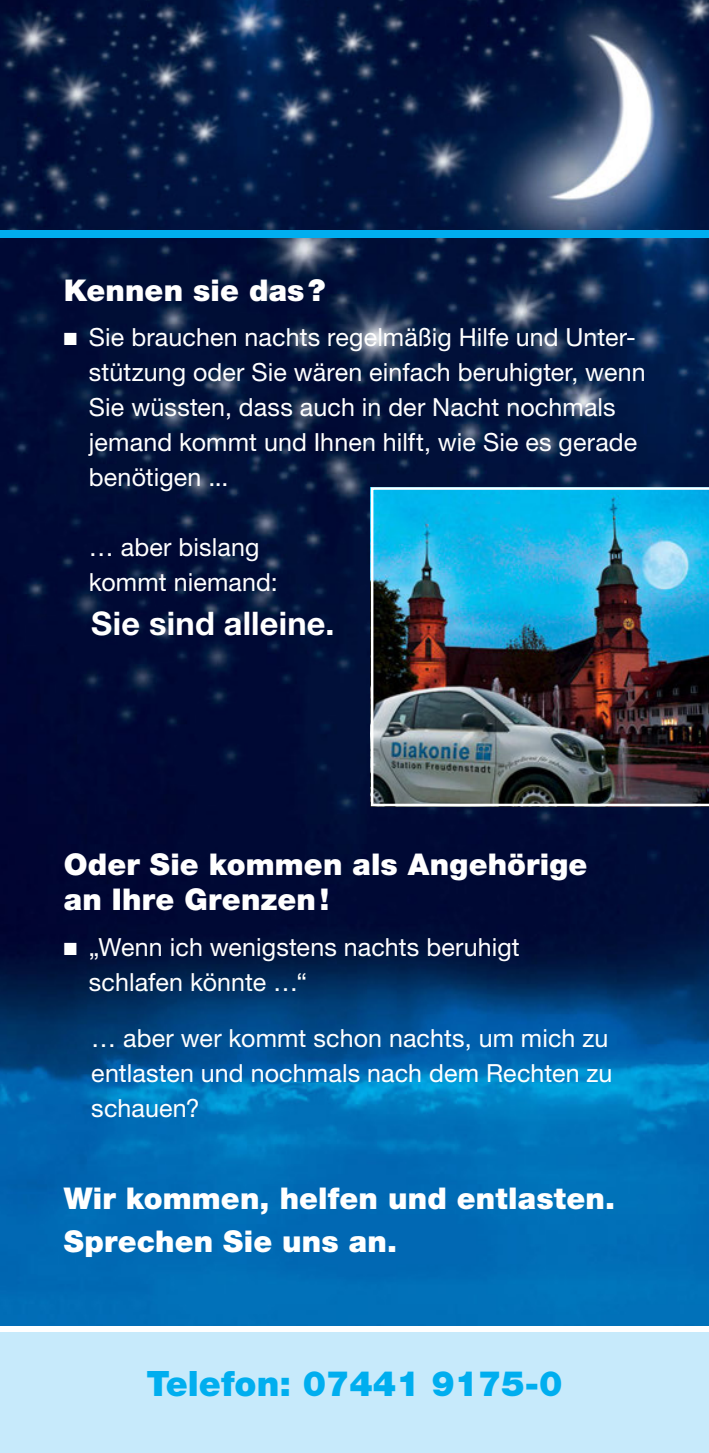
<style>
.page{position:relative;width:709px;height:1453px;background:#fff}
.page>*{position:absolute;margin:0;border:0;box-sizing:border-box;transform-origin:0 0}
.t1{font:900 35px "Helvetica Neue LT Pro";color:#00aeef}
.Text_NR_9p{font:700 32.5px "Helvetica Neue LT Pro";letter-spacing:.005em;color:#fff}
.Text_NR_9p-2{font:900 30px/35px "Helvetica Neue LT Pro";letter-spacing:.005em;color:#fff}
.Text_NR_9p-3{font:25px/35px "Helvetica Neue LT Pro";letter-spacing:.005em;color:#fff}
</style>
<div class="page">
<div style="left:0;top:1332px;width:709px;height:121px;background:#c7eafb"></div>
<img style="left:0;top:0;width:709px;height:230px">
<img style="left:0;top:237px;width:709px;height:1088px">
<div style="left:0;top:230px;width:709px;height:7px;background:#00aeef"></div>
<img style="left:371px;top:487px;width:338px;height:319px">
<p class="Text_NR_9p-2" style="left:64px;top:272px;width:263px">Kennen sie das?</p>
<p class="Text_NR_9p-3" style="left:89px;top:319px;width:558px;text-indent:-25px">■ Sie brauchen nachts regelmäßig Hilfe und Unter&shy;stützung oder Sie wären einfach beruhigter, wenn Sie wüssten, dass auch in der Nacht nochmals jemand kommt und Ihnen hilft, wie Sie es gerade benötigen ...</p>
<p class="Text_NR_9p-3" style="left:89px;top:529px;width:190px">… aber bislang kommt niemand:</p>
<p class="Text_NR_9p" style="left:91px;top:604px;width:245px">Sie sind alleine.</p>
<p class="Text_NR_9p-2" style="left:64px;top:847px;width:525px">Oder Sie kommen als Angehörige an Ihre Grenzen!</p>
<p class="Text_NR_9p-3" style="left:89px;top:929px;width:432px;text-indent:-25px">■ „Wenn ich wenigstens nachts beruhigt schlafen könnte …“</p>
<p class="Text_NR_9p-3" style="left:91px;top:1020px;width:522px">… aber wer kommt schon nachts, um mich zu entlasten und nochmals nach dem Rechten zu schauen?</p>
<p class="Text_NR_9p-2" style="left:64px;top:1177px;width:553px;line-height:42.5px">Wir kommen, helfen und entlasten.<br>Sprechen Sie uns an.</p>
<p class="t1" style="left:146px;top:1363px;width:418px">Telefon: 07441 9175-0</p>
</div>
